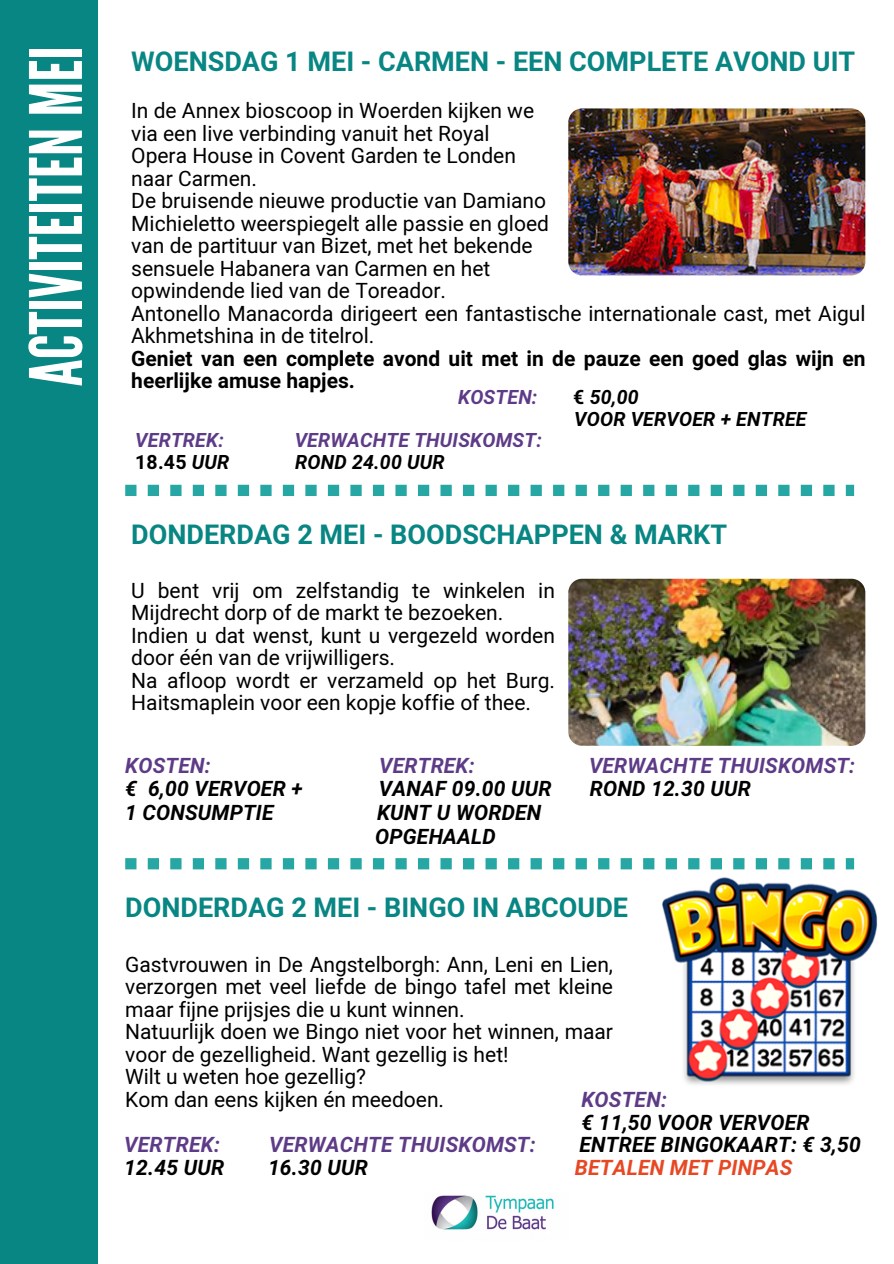
<style>
.page{position:relative;width:894px;height:1264px;background:#fff}
.page>*{position:absolute;margin:0;border:0;box-sizing:border-box;transform-origin:0 0}
.t1{font:72px "League Gothic";color:#fff}
.t2{font:700 27px "Mardoto";color:#088683}
.t3{font:21px/22.5px "Mardoto";color:#000}
.t4{font:italic 700 21px/22.5px "Mardoto";letter-spacing:.01em;color:#000}
.t5{font:700 21px/22.5px "Mardoto";color:#000}
.t6{font:italic 700 21px "Mardoto";letter-spacing:.01em;color:#5e3b87}
.t7{font:italic 700 21px "Mardoto";letter-spacing:.01em;color:#e74824}
.t8{font:italic 700 19.5px/21.3px "Mardoto";letter-spacing:.01em;color:#000}
.t9{font:italic 700 19.5px "Mardoto";letter-spacing:.01em;color:#5e3b87}
.t10{font:700 19.5px "Mardoto";color:#000}
.s1{font-style:normal}
.s2{font-style:italic}
.s3{color:#5e3b87}
</style>
<div class="page">
<div style="left:0;top:0;width:893px;height:1263px;background:#088683"></div>
<div style="left:98px;top:0;width:795px;height:1263px;background:#fff"></div>
<img style="left:431px;top:1195px;width:123px;height:35px">
<img style="left:568px;top:108px;width:297px;height:167px;border-radius:14px">
<img style="left:568px;top:578px;width:297px;height:167px;border-radius:14px">
<svg style="left:125px;top:858px;width:728px;height:11px"></svg>
<svg style="left:125px;top:485px;width:728px;height:11px"></svg>
<img style="left:661px;top:873px;width:216px;height:216px;border-radius:11px">
<p class="t1" style="left:15px;top:386px;width:342px;rotate:-90deg">ACTIVITEITENMEI</p>
<p class="t2" style="left:131px;top:45px;width:725px">WOENSDAG 1 MEI - CARMEN - EEN COMPLETE AVOND UIT</p>
<p class="t3" style="left:131px;top:100px;width:404px">In de Annex bioscoop in Woerden kijken we</p>
<p class="t3" style="left:131px;top:122px;width:360px">via een live verbinding vanuit het Royal</p>
<p class="t3" style="left:131px;top:145px;width:386px">Opera House in Covent Garden te Londen</p>
<p class="t3" style="left:131px;top:167px;width:127px">naar Carmen.</p>
<p class="t3" style="left:131px;top:190px;width:416px">De bruisende nieuwe productie van Damiano</p>
<p class="t3" style="left:131px;top:212px;width:419px">Michieletto weerspiegelt alle passie en gloed</p>
<p class="t3" style="left:131px;top:235px;width:403px">van de partituur van Bizet, met het bekende</p>
<p class="t3" style="left:131px;top:257px;width:360px">sensuele Habanera van Carmen en het</p>
<p class="t3" style="left:131px;top:280px;width:316px">opwindende lied van de Toreador.</p>
<p class="t3" style="left:131px;top:302px;width:735px">Antonello Manacorda dirigeert een fantastische internationale cast, met Aigul<br>Akhmetshina in de titelrol.</p>
<p class="t5" style="left:131px;top:347px;width:735px">Geniet van een complete avond uit met in de pauze een goed glas wijn en heerlijke amuse hapjes.</p>
<p class="t9" style="left:458px;top:386px;width:81px">KOSTEN:</p>
<p class="t8" style="left:573px;top:387px;width:235px"><span class="s1">€</span> 50,00<br>VOOR VERVOER + ENTREE</p>
<p class="t9" style="left:135px;top:429px;width:90px">VERTREK:</p>
<p class="t9" style="left:294px;top:429px;width:248px">VERWACHTE THUISKOMST:</p>
<p class="t10" style="left:135px;top:450px;width:96px">18.45 <span class="s2">UUR</span></p>
<p class="t8" style="left:295px;top:451px;width:151px">ROND 24.00 UUR</p>
<h3 class="t2" style="left:131px;top:519px;width:597px">DONDERDAG 2 MEI - BOODSCHAPPEN &amp; MARKT</h3>
<p class="t3" style="left:131px;top:579px;width:425px">U bent vrij om zelfstandig te winkelen in<br>Mijdrecht dorp of de markt te bezoeken.</p>
<h2 class="t3" style="left:131px;top:624px;width:425px">Indien u dat wenst, kunt u vergezeld worden door één van de vrijwilligers.</h2>
<p class="t3" style="left:131px;top:669px;width:425px">Na afloop wordt er verzameld op het Burg.<br>Haitsmaplein voor een kopje koffie of thee.</p>
<h1 class="t6" style="left:125px;top:753px;width:87px">KOSTEN:</h1>
<h1 class="t6" style="left:379px;top:753px;width:97px">VERTREK:</h1>
<h1 class="t6" style="left:589px;top:753px;width:267px">VERWACHTE THUISKOMST:</h1>
<h1 class="t4" style="left:125px;top:778px;width:179px">€ 6,00 VERVOER +</h1>
<h1 class="t4" style="left:379px;top:778px;width:174px">VANAF 09.00 UUR</h1>
<h1 class="t4" style="left:589px;top:778px;width:162px">ROND 12.30 UUR</h1>
<h1 class="t4" style="left:125px;top:801px;width:150px">1 CONSUMPTIE</h1>
<h1 class="t4" style="left:375px;top:801px;width:168px;line-height:23.7px">KUNT U WORDEN<br>OPGEHAALD</h1>
<p class="t2" style="left:125px;top:892px;width:504px">DONDERDAG 2 MEI - BINGO IN ABCOUDE</p>
<p class="t3" style="left:125px;top:953px;width:489px;text-align:justify">Gastvrouwen in De Angstelborgh: Ann, Leni en Lien, verzorgen met veel liefde de bingo tafel met kleine maar fijne prijsjes die u kunt winnen.</p>
<p class="t3" style="left:125px;top:1020px;width:489px">Natuurlijk doen we Bingo niet voor het winnen, maar voor de gezelligheid. Want gezellig is het!</p>
<h3 class="t3" style="left:125px;top:1065px;width:242px">Wilt u weten hoe gezellig?</h3>
<p class="t3" style="left:125px;top:1088px;width:320px">Kom dan eens kijken én meedoen.</p>
<p class="t4" style="left:581px;top:1088px;width:230px"><span class="s3">KOSTEN:<br></span>€ 11,50 VOOR VERVOER</p>
<p class="t6" style="left:124px;top:1132px;width:97px">VERTREK:</p>
<p class="t6" style="left:269px;top:1132px;width:268px">VERWACHTE THUISKOMST:</p>
<p class="t4" style="left:579px;top:1133px;width:283px">ENTREE BINGOKAART: € 3,50</p>
<p class="t4" style="left:124px;top:1156px;width:101px">12.45 UUR</p>
<p class="t4" style="left:268px;top:1156px;width:101px">16.30 UUR</p>
<p class="t7" style="left:574px;top:1155px;width:219px">BETALEN MET PINPAS</p>
</div>
